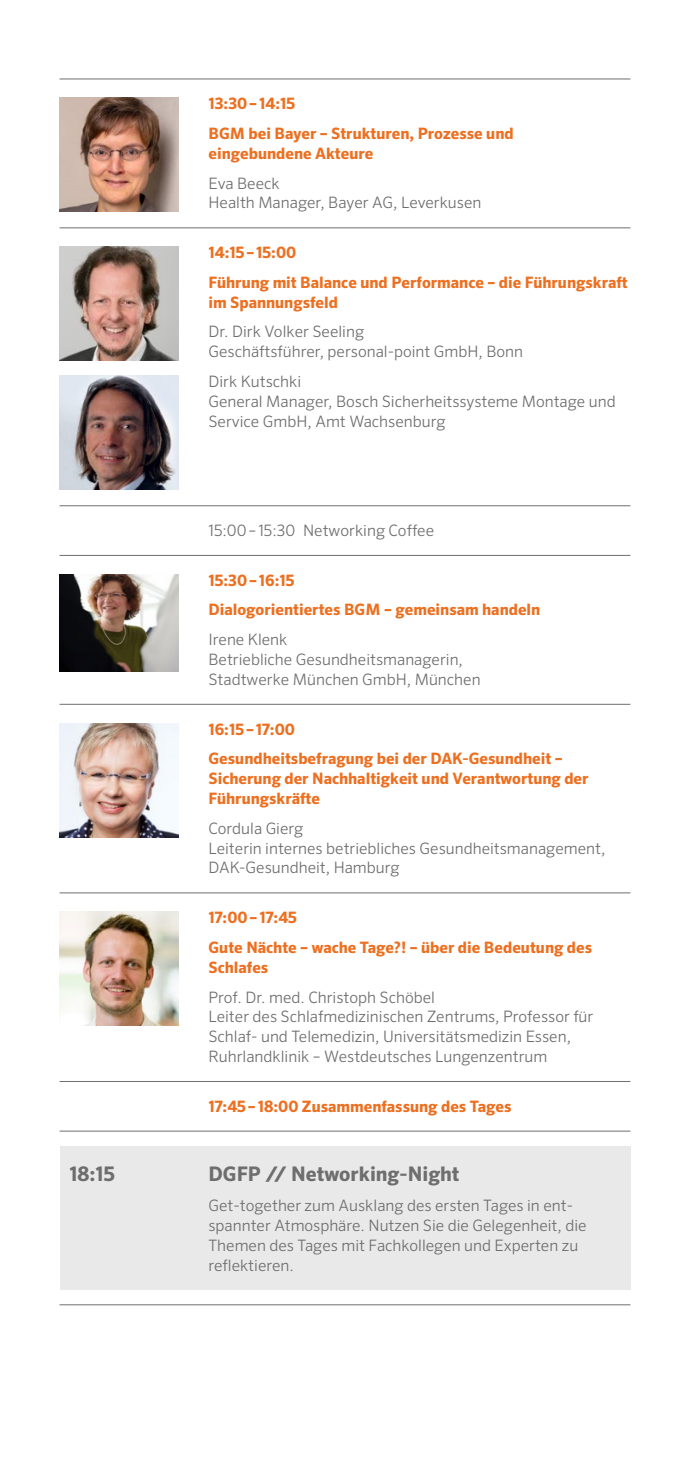
<style>
.page{position:relative;width:690px;height:1474px;background:#fff}
.page>*{position:absolute;margin:0;border:0;box-sizing:border-box;transform-origin:0 0}
.Programm_Uhrzeit_Bre{font:700 20.12px "Sero Pro";color:#6e6e6e}
.Programm_Referent{font:300 15.75px/19.8px "Sero Pro";color:#6e6e6e}
.Programm_Titel{font:700 15.75px/19.8px "Sero Pro";color:#ed6f20}
.Programm_Uhrzeit{font:700 15.75px "Sero Pro";color:#ed6f20}
.Programm_Uhrzeit_gra{font:300 15.75px "Sero Pro";color:#6e6e6e}
</style>
<div class="page">
<div style="left:60px;top:1146px;width:570px;height:144px;background:#e9e9e9"></div>
<hr style="left:60px;top:78px;width:570px;height:1px;background:#6e6e6e">
<hr style="left:60px;top:227px;width:570px;height:1px;background:#6e6e6e">
<hr style="left:60px;top:505px;width:570px;height:1px;background:#6e6e6e">
<hr style="left:60px;top:555px;width:570px;height:1px;background:#6e6e6e">
<hr style="left:60px;top:704px;width:570px;height:1px;background:#6e6e6e">
<hr style="left:60px;top:892px;width:570px;height:1px;background:#6e6e6e">
<hr style="left:60px;top:1081px;width:570px;height:1px;background:#6e6e6e">
<hr style="left:60px;top:1130px;width:570px;height:1px;background:#6e6e6e">
<hr style="left:60px;top:1304px;width:570px;height:1px;background:#6e6e6e">
<img style="left:60px;top:98px;width:119px;height:114px">
<img style="left:60px;top:247px;width:119px;height:114px">
<img style="left:60px;top:376px;width:119px;height:114px">
<img style="left:60px;top:574px;width:119px;height:97px">
<img style="left:60px;top:723px;width:119px;height:114px">
<img style="left:60px;top:911px;width:119px;height:114px">
<p class="Programm_Uhrzeit" style="left:208px;top:94px;width:88px">13:30–14:15</p>
<p class="Programm_Titel" style="left:208px;top:124px;width:307px">BGM bei Bayer – Strukturen, Prozesse und eingebundene Akteure</p>
<p class="Programm_Referent" style="left:208px;top:173px;width:274px">Eva Beeck<br>Health Manager, Bayer AG, Leverkusen</p>
<p class="Programm_Uhrzeit" style="left:208px;top:243px;width:89px">14:15– 15:00</p>
<p class="Programm_Titel" style="left:208px;top:272px;width:421px">Führung mit Balance und Performance – die Führungskraft im Spannungsfeld</p>
<p class="Programm_Referent" style="left:208px;top:322px;width:316px">Dr. Dirk Volker Seeling<br>Geschäftsführer, personal-point GmbH, Bonn</p>
<p class="Programm_Referent" style="left:208px;top:371px;width:408px">Dirk Kutschki<br>General Manager, Bosch Sicherheitssysteme Montage und<br>Service GmbH, Amt Wachsenburg</p>
<p class="Programm_Uhrzeit_gra" style="left:208px;top:521px;width:227px">15:00–15:30 Networking Coffee</p>
<p class="Programm_Uhrzeit" style="left:208px;top:570px;width:88px">15:30–16:15</p>
<p class="Programm_Titel" style="left:208px;top:600px;width:333px">Dialogorientiertes BGM – gemeinsam handeln</p>
<p class="Programm_Referent" style="left:208px;top:629px;width:273px">Irene Klenk<br>Betriebliche Gesundheitsmanagerin,<br>Stadtwerke München GmbH, München</p>
<p class="Programm_Uhrzeit" style="left:208px;top:719px;width:88px">16:15–17:00</p>
<p class="Programm_Titel" style="left:208px;top:749px;width:381px">Gesundheitsbefragung bei der DAK-Gesundheit –<br>Sicherung der Nachhaltigkeit und Verantwortung der<br>Führungskräfte</p>
<p class="Programm_Referent" style="left:208px;top:818px;width:398px">Cordula Gierg<br>Leiterin internes betriebliches Gesundheitsmanagement,<br>DAK-Gesundheit, Hamburg</p>
<p class="Programm_Uhrzeit" style="left:208px;top:908px;width:90px">17:00– 17:45</p>
<p class="Programm_Titel" style="left:208px;top:937px;width:385px">Gute Nächte – wache Tage?! – über die Bedeutung des<br>Schlafes</p>
<p class="Programm_Referent" style="left:208px;top:986px;width:386px">Prof. Dr. med. Christoph Schöbel<br>Leiter des Schlafmedizinischen Zentrums, Professor für Schlaf- und Telemedizin, Universitätsmedizin Essen, Ruhrlandklinik – Westdeutsches Lungenzentrum</p>
<p class="Programm_Uhrzeit" style="left:208px;top:1096px;width:304px">17:45– 18:00 Zusammenfassung des Tages</p>
<p class="Programm_Uhrzeit_Bre" style="left:69px;top:1161px;width:47px">18:15</p>
<p class="Programm_Uhrzeit_Bre" style="left:208px;top:1161px;width:252px">DGFP // Networking-Night</p>
<p class="Programm_Referent" style="left:208px;top:1195px;width:379px">Get-together zum Ausklang des ersten Tages in ent&shy;spannter Atmosphäre. Nutzen Sie die Gelegenheit, die Themen des Tages mit Fachkollegen und Experten zu reflektieren.</p>
</div>
